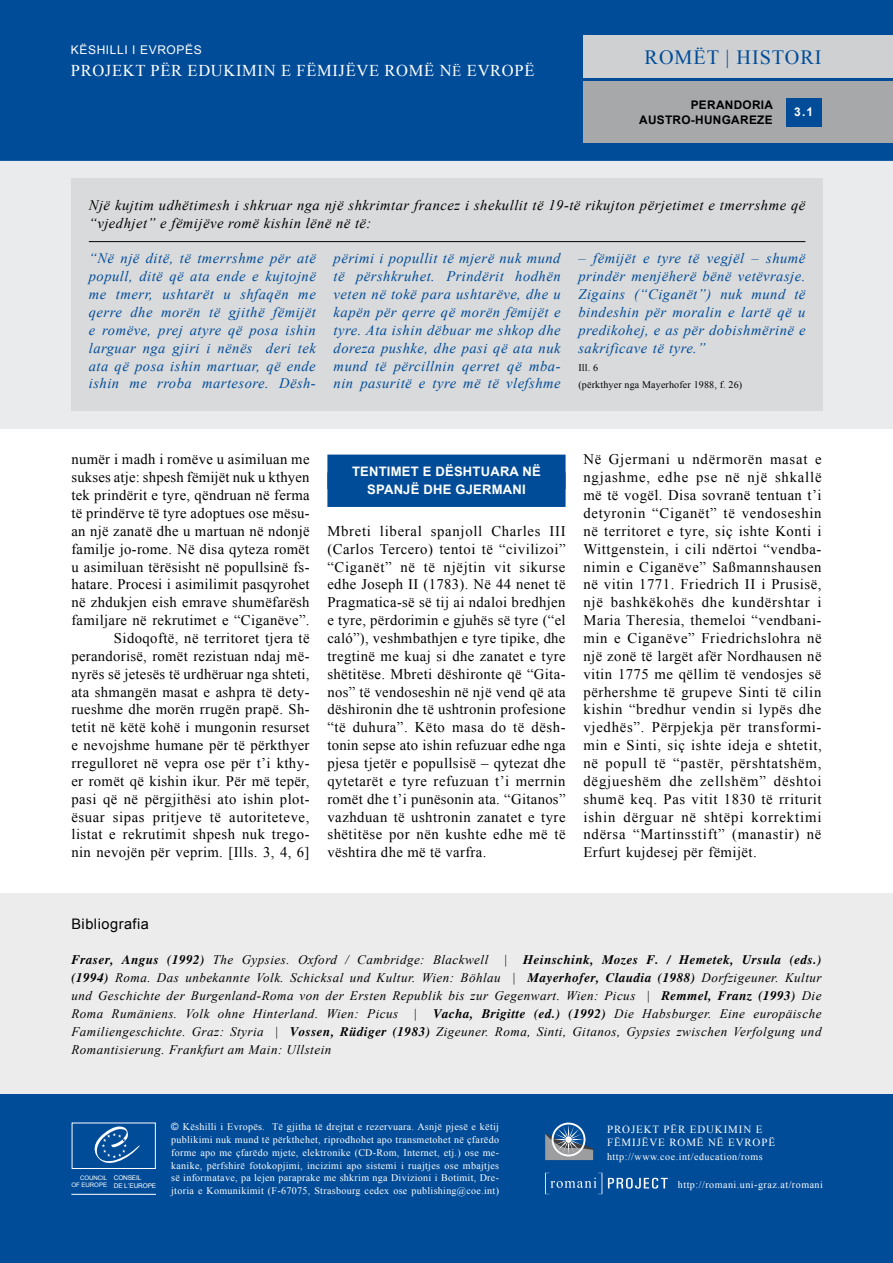
<style>
.page{position:relative;width:893px;height:1263px;background:#fff}
.page>*{position:absolute;margin:0;border:0;box-sizing:border-box;transform-origin:0 0}
.t1{font:20.25px "Times New Roman";color:#004c99}
.t2{font:16.5px "Times New Roman";letter-spacing:.04em;color:#fff}
.t3{font:14.7px/17.9px "Times New Roman";letter-spacing:.025em;color:#000;text-align:right}
.t4{font:italic 14.55px/17.9px "Times New Roman";letter-spacing:.035em;color:#004c99;text-align:justify}
.t5{font:italic 14.55px/17.9px "Times New Roman";letter-spacing:.035em;color:#000}
.t6{font:14.55px "Arial";letter-spacing:.035em;color:#000}
.t7{font:italic 13.05px/17.9px "Times New Roman";letter-spacing:.035em;color:#000;text-align:justify}
.t8{font:700 13.05px "Arial";letter-spacing:.015em;color:#fff}
.t9{font:12px "Arial";letter-spacing:.05em;color:#fff}
.t10{font:700 12px "Arial";color:#fff}
.t11{font:700 11.85px/15px "Arial";letter-spacing:.025em;color:#000;text-align:right}
.t12{font:10.95px/13.5px "Times New Roman";letter-spacing:.08em;color:#fff}
.t13{font:10.05px/12.8px "Times New Roman";letter-spacing:.03em;color:#fff;text-align:justify}
.t14{font:10.05px/17.9px "Times New Roman";letter-spacing:.015em;color:#000}
.t15{font:6.45px/7.6px "Arial";letter-spacing:-.025em;color:#fff}
.t16{font:6.15px/7.6px "Arial";letter-spacing:-.01em;color:#fff;text-align:right}
.s1{font-size:15px}
.s2{font-weight:700}
.s3{font-style:normal}
.s4{font-family:"Arial"}
</style>
<div class="page">
<div style="left:0;top:893px;width:893px;height:205px;background:#ececed"></div>
<div style="left:0;top:122px;width:893px;height:307px;background:#eaebec"></div>
<div style="left:0;top:0;width:893px;height:161px;background:#004c99"></div>
<div style="left:583px;top:81px;width:310px;height:62px;background:#a7a8aa"></div>
<div style="left:583px;top:36px;width:310px;height:42px;background:#cfd0d1"></div>
<div style="left:786px;top:98px;width:35px;height:28px;background:#004c99"></div>
<div style="left:71px;top:179px;width:752px;height:232px;background:#d9dadb"></div>
<hr style="left:89px;top:241px;width:716px;height:1px;background:#000">
<div style="left:327px;top:455px;width:239px;height:34px;background:#004c99"></div>
<div style="left:327px;top:472px;width:239px;height:35px;background:#004c99"></div>
<div style="left:0;top:1094px;width:893px;height:169px;background:#004c99"></div>
<svg style="left:545px;top:1173px;width:57px;height:21px"></svg>
<svg style="left:608px;top:1178px;width:60px;height:10px"></svg>
<hr style="left:71px;top:1194px;width:85px;height:1px;background:#fff">
<svg style="left:90px;top:1126px;width:50px;height:43px"></svg>
<svg style="left:545px;top:1122px;width:48px;height:38px"></svg>
<p class="t9" style="left:71px;top:42px;width:132px">KËSHI LLI I EVROPËS</p>
<p class="t2" style="left:71px;top:59px;width:465px">Projekt Për Edukimin e fëmijëve romë n<span class="s1">ë</span> Evropë</p>
<h1 class="t1" style="left:645px;top:44px;width:16px">ROMËT</h1>
<h1 class="t1" style="left:726px;top:44px;width:60px">| HISTORI</h1>
<p class="t10" style="left:794px;top:104px;width:21px">3.1</p>
<p class="t11" style="left:639px;top:98px;width:135px">PERANDORIA<br>AUSTRO-HUNGAREZE</p>
<p class="t5" style="left:89px;top:196px;width:718px">Një kujtim udhëtimesh i shkruar nga një shkrimtar francez i shekullit të 19-të rikujton përjetimet e tmerrshme që “vjedhjet” e fëmijëve romë kishin lënë në të:</p>
<p class="t4" style="left:89px;top:249px;width:228px">“Në një ditë, të tmerrshme për atë popull, ditë që ata ende e kujtojnë me tmerr, ushtarët u shfaqën me qerre dhe morën të gjithë fëmijët e romëve, prej atyre që posa ishin larguar nga gjiri i nënës deri tek ata që posa ishin martuar, që ende ishin me rroba martesore. Dësh-</p>
<p class="t4" style="left:334px;top:249px;width:228px">përimi i popullit të mjerë nuk mund të përshkruhet. Prindërit hodhën veten në tokë para ushtarëve, dhe u kapën për qerre që morën fëmijët e tyre. Ata ishin dëbuar me shkop dhe doreza pushke, dhe pasi që ata nuk mund të përcillnin qerret që mba&shy;nin pasuritë e tyre më të vlefshme</p>
<p class="t4" style="left:578px;top:249px;width:228px">– fëmijët e tyre të vegjël – shumë prindër menjëherë bënë vetëvrasje.<br>Zigains (“Ciganët”) nuk mund të bindeshin për moralin e lartë që u predikohej, e as për dobishmërinë e sakrificave të tyre.”</p>
<p class="t14" style="left:578px;top:358px;width:165px">Ill. 6<br>(përkthyer nga Mayerhofer 1988, f. 26)</p>
<p class="t3" style="left:71px;top:450px;width:240px">numër i madh i romëve u asimiluan me sukses atje: shpesh fëmijët nuk u kthyen tek prindërit e tyre, qëndruan në ferma të prindërve të tyre adoptues ose mësu&shy;an një zanatë dhe u martuan në ndonjë familje jo-rome. Në disa qyteza romët u asimiluan tërësisht në popullsinë fs&shy;hatare. Procesi i asimilimit pasqyrohet në zhdukjen eish emrave shumëfarësh familjare në rekrutimet e “Ciganëve”.<br>Sidoqoftë, në territoret tjera të perandorisë, romët rezistuan ndaj më&shy;nyrës së jetesës të urdhëruar nga shteti, ata shmangën masat e ashpra të dety&shy;rueshme dhe morën rrugën prapë. Sh&shy;tetit në këtë kohë i mungonin resurset e nevojshme humane për të përkthyer rregulloret në vepra ose për t’i kthy&shy;er romët që kishin ikur. Për më tepër, pasi që në përgjithësi ato ishin plot&shy;ësuar sipas pritjeve të autoriteteve, listat e rekrutimit shpesh nuk trego&shy;nin nevojën për veprim. [Ills. 3, 4, 6]</p>
<p class="t8" style="left:352px;top:463px;width:9px">TENTI</p>
<p class="t8" style="left:391px;top:463px;width:93px">MET E DËSHTUARA</p>
<p class="t8" style="left:523px;top:463px;width:20px">NË</p>
<p class="t8" style="left:367px;top:481px;width:145px">SPANJË DHE GJERMANI</p>
<p class="t3" style="left:327px;top:522px;width:240px;text-align:left">Mbreti liberal spanjoll Charles III (Carlos Tercero) tentoi të “civilizoi” “Ciganët” në të njëjtin vit sikurse edhe Joseph II (1783). Në 44 nenet të Pragmatica-së së tij ai ndaloi bredhjen e tyre, përdorimin e gjuhës së tyre (“el caló”), veshmbathjen e tyre tipike, dhe tregtinë me kuaj si dhe zanatet e tyre shëtitëse. Mbreti dëshironte që “Gita&shy;nos” të vendoseshin në një vend që ata dëshironin dhe të ushtronin profesione “të duhura”. Këto masa do të dësh&shy;tonin sepse ato ishin refuzuar edhe nga pjesa tjetër e popullsisë – qytezat dhe qytetarët e tyre refuzuan t’i merrnin romët dhe t’i punësonin ata. “Gitanos” vazhduan të ushtronin zanatet e tyre shëtitëse por nën kushte edhe më të vështira dhe më të varfra.</p>
<p class="t3" style="left:583px;top:450px;width:240px;text-align:justify">Në Gjermani u ndërmorën masat e ngjashme, edhe pse në një shkallë më të vogël. Disa sovranë tentuan t’i detyronin “Ciganët” të vendoseshin në territoret e tyre, siç ishte Konti i Wittgenstein, i cili ndërtoi “vendba&shy;nimin e Ciganëve” Saßmannshausen në vitin 1771. Friedrich II i Prusisë, një bashkëkohës dhe kundërshtar i Maria Theresia, themeloi “vendbani&shy;min e Ciganëve” Friedrichslohra në një zonë të largët afër Nordhausen në vitin 1775 me qëllim të vendosjes së përhershme të grupeve Sinti të cilin kishin “bredhur vendin si lypës dhe vjedhës”. Përpjekja për transformi&shy;min e Sinti, siç ishte ideja e shtetit, në popull të “pastër, përshtatshëm, dëgjueshëm dhe zellshëm” dështoi shumë keq. Pas vitit 1830 të rriturit ishin dërguar në shtëpi korrektimi ndërsa “Martinsstift” (manastir) në Erfurt kujdesej për fëmijët.</p>
<p class="t6" style="left:71px;top:914px;width:79px">BIBLIOGRAFIA</p>
<p class="t7" style="left:71px;top:951px;width:752px"><span class="s2">Fraser, Angus (1992)</span> The Gypsies. Oxford / Cambridge: Blackwell <span class="s3">|</span> <span class="s2">Heinschink, Mozes F. / Hemetek, Ursula (eds.) (1994)</span> Roma. Das unbekannte Volk. Schicksal und Kultur. Wien: Böhlau <span class="s3">|</span> <span class="s2">Mayerhofer, Claudia (1988)</span> Dorfzigeuner. Kultur und Geschichte der Burgenland-Roma von der Ersten Republik bis zur Gegenwart. Wien: Picus <span class="s3">|</span> <span class="s2">Remmel, Franz (1993)</span> Die Roma Rumäniens. Volk ohne Hinterland. Wien: Picus <span class="s3">|</span> <span class="s2">Vacha, Brigitte (ed.) (1992)</span> Die Habsburger. Eine europäische Familiengeschichte. Graz: Styria <span class="s3">|</span> <span class="s2">Vossen, Rüdiger (1983)</span> Zigeuner. Roma, Sinti, Gitanos, Gypsies zwischen Verfolgung und Romantisierung. Frankfurt am Main: Ullstein</p>
<p class="t16" style="left:72px;top:1174px;width:37px">COUNCIL<br>OF EUROPE</p>
<p class="t15" style="left:114px;top:1174px;width:43px">CONSEIL<br>DE L´EUROPE</p>
<p class="t13" style="left:171px;top:1120px;width:330px"><span class="s4">©</span> Këshilli i Evropës. Të gjitha të drejtat e rezervuara. Asnjë pjesë e këtij publikimi nuk mund të përkthehet, riprodhohet apo transmetohet në çfarëdo forme apo me çfarëdo mjete, elektronike (CD-Rom, Internet, etj.) ose me&shy;kanike, përfshirë fotokopjimi, incizimi apo sistemi i ruajtjes ose mbajtjes së informatave, pa lejen paraprake me shkrim nga Divizioni i Botimit, Dre&shy;jtoria e Komunikimit (F-67075, Strasbourg cedex ose publishing@coe.int)</p>
<p class="t12" style="left:607px;top:1122px;width:170px">Projekt Për Edukimin e fëmijëve romë në Evropë</p>
<p class="t13" style="left:607px;top:1150px;width:157px">http://www.coe.int/education/roms</p>
<p class="t13" style="left:678px;top:1178px;width:147px">http://romani.uni-graz.at/romani</p>
</div>
